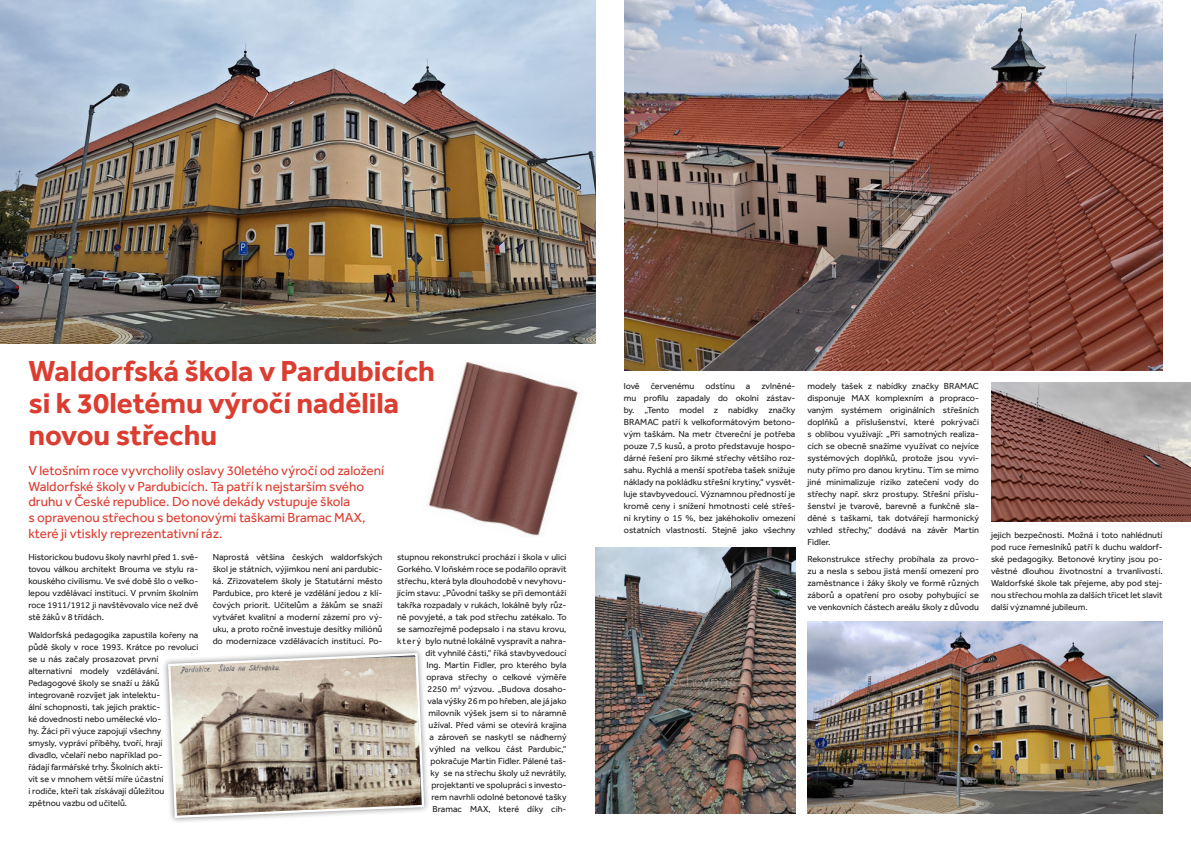
<style>
.page{position:relative;width:1191px;height:842px;background:#fff}
.page>*{position:absolute;margin:0;border:0;box-sizing:border-box;transform-origin:0 0}
.t1{font:700 29.8px/32.1px "Effra";color:#db3d31}
.t2{font:13.5px/15.6px "Effra";color:#db3d31}
.text{font:9px/12px "Effra";color:#231f20;text-align:justify}
</style>
<div class="page">
<img style="left:0;top:0;width:595px;height:343px">
<img style="left:428px;top:362px;width:150px;height:174px">
<div style="left:162px;top:647px;width:268px;height:177px;background:#231f20;opacity:.5"></div>
<svg style="left:167px;top:652px;width:258px;height:167px;background:#b5aa9e"></svg>
<img style="left:991px;top:383px;width:200px;height:139px">
<img style="left:624px;top:0;width:538px;height:370px">
<img style="left:807px;top:621px;width:355px;height:193px">
<img style="left:595px;top:547px;width:200px;height:267px">
<p class="t1" style="left:28px;top:355px;width:408px">Waldorfská škola v Pardubicích si k 30letému výročí nadělila novou střechu</p>
<p class="t2" style="left:28px;top:463px;width:357px">V letošním roce vyvrcholily oslavy 30letého výročí od založení Waldorfské školy v Pardubicích. Ta patří k nejstarším svého druhu v České republice. Do nové dekády vstupuje škola<br>s opravenou střechou s betonovými taškami Bramac MAX, které ji vtiskly reprezentativní ráz.</p>
<p class="text" style="left:28px;top:551px;width:172px">Historickou budovu školy navrhl před 1. svě&shy;tovou válkou architekt Brouma ve stylu ra&shy;kouského civilismu. Ve své době šlo o velko&shy;lepou vzdělávací instituci. V prvním školním roce 1911/1912 ji navštěvovalo více než dvě stě žáků v 8 třídách.</p>
<p class="text" style="left:28px;top:629px;width:172px;text-align:left">Waldorfská pedagogika zapustila kořeny na půdě školy v roce 1993. Krátce po revoluci se u nás začaly prosazovat první alternativní modely vzdělávání.<br>Pedagogové školy se snaží u žáků integrovaně rozvíjet jak intelektu-<br>ální schopnosti, tak jejich praktic-<br>ké dovednosti nebo umělecké vlo-<br>hy. Žáci při výuce zapojují všechny<br>smysly, vypráví příběhy, tvoří, hrají<br>divadlo, včelaří nebo například po-<br>řádají farmářské trhy. Školních akti-<br>vit se v mnohem větší míře účastní<br>i rodiče, kteří tak získávají důležitou zpětnou vazbu od učitelů.</p>
<p class="text" style="left:213px;top:551px;width:171px">Naprostá většina českých waldorfských škol je státních, výjimkou není ani pardubic&shy;ká. Zřizovatelem školy je Statutární město Pardubice, pro které je vzdělání jedou z klí&shy;čových priorit. Učitelům a žákům se snaží vytvářet kvalitní a moderní zázemí pro vý&shy;uku, a proto ročně investuje desítky miliónů do modernizace vzdělávacích institucí. Po-</p>
<p class="text" style="left:397px;top:551px;width:171px;text-align:right">stupnou rekonstrukcí prochází i škola v ulici Gorkého. V loňském roce se podařilo opravit střechu, která byla dlouhodobě v nevyhovu&shy;jícím stavu: „Původní tašky se při demontáži takřka rozpadaly v rukách, lokálně byly růz&shy;ně povyjeté, a tak pod střechu zatékalo. To se samozřejmě podepsalo i na stavu krovu, k te r ý bylo nutné lokálně vyspravit a nahra&shy;dit vyhnilé části,“ říká stavbyvedoucí<br>Ing. Martin Fidler, pro kterého byla<br>oprava střechy o celkové výměře<br>2250 m<sup>2</sup> výzvou. „Budova dosaho-<br>vala výšky 26 m po hřeben, ale já jako milovník výšek jsem si to náramně<br>užíval. Před vámi se otevírá krajina<br>a zároveň se naskytl se nádherný<br>výhled na velkou část Pardubic,“ pokračuje Martin Fidler. Pálené taš-<br>ky se na střechu školy už nevrátily, projektanti ve spolupráci s investo-<br>rem navrhli odolné betonové tašky<br>Bramac MAX, které díky cih-</p>
<p class="text" style="left:624px;top:380px;width:173px">lově červenému odstínu a zvlněné&shy;mu profilu zapadaly do okolní zástav&shy;by. „Tento model z nabídky značky BRAMAC patří k velkoformátovým betono&shy;vým taškám. Na metr čtvereční je potřeba pouze 7,5 kusů, a proto představuje hospo&shy;dárné řešení pro šikmé střechy většího roz&shy;sahu. Rychlá a menší spotřeba tašek snižuje náklady na pokládku střešní krytiny,“ vysvět&shy;luje stavbyvedoucí. Významnou předností je kromě ceny i snížení hmotnosti celé střeš&shy;ní krytiny o 15 %, bez jakéhokoliv omezení ostatních vlastností. Stejně jako všechny</p>
<p class="text" style="left:807px;top:380px;width:173px">modely tašek z nabídky značky BRAMAC disponuje MAX komplexním a propraco&shy;vaným systémem originálních střešních doplňků a příslušenství, které pokrývači s oblibou využívají: „Při samotných realiza&shy;cích se obecně snažíme využívat co nejvíce systémových doplňků, protože jsou vyvi&shy;nuty přímo pro danou krytinu. Tím se mimo jiné minimalizuje riziko zatečení vody do střechy např. skrz prostupy. Střešní příslu&shy;šenství je tvarově, barevně a funkčně sla&shy;děné s taškami, tak dotvářejí harmonický vzhled střechy,“ dodává na závěr Martin Fidler.</p>
<p class="text" style="left:807px;top:553px;width:173px">Rekonstrukce střechy probíhala za provo&shy;zu a nesla s sebou jistá menší omezení pro zaměstnance i žáky školy ve formě různých záborů a opatření pro osoby pohybující se ve venkovních částech areálu školy z důvodu</p>
<p class="text" style="left:991px;top:529px;width:173px">jejich bezpečnosti. Možná i toto nahlédnutí pod ruce řemeslníků patří k duchu waldorf&shy;ské pedagogiky. Betonové krytiny jsou po&shy;věstné dlouhou životnostní a trvanlivostí.<br>Waldorfské škole tak přejeme, aby pod stej&shy;nou střechou mohla za dalších třicet let slavit další významné jubileum.</p>
</div>
